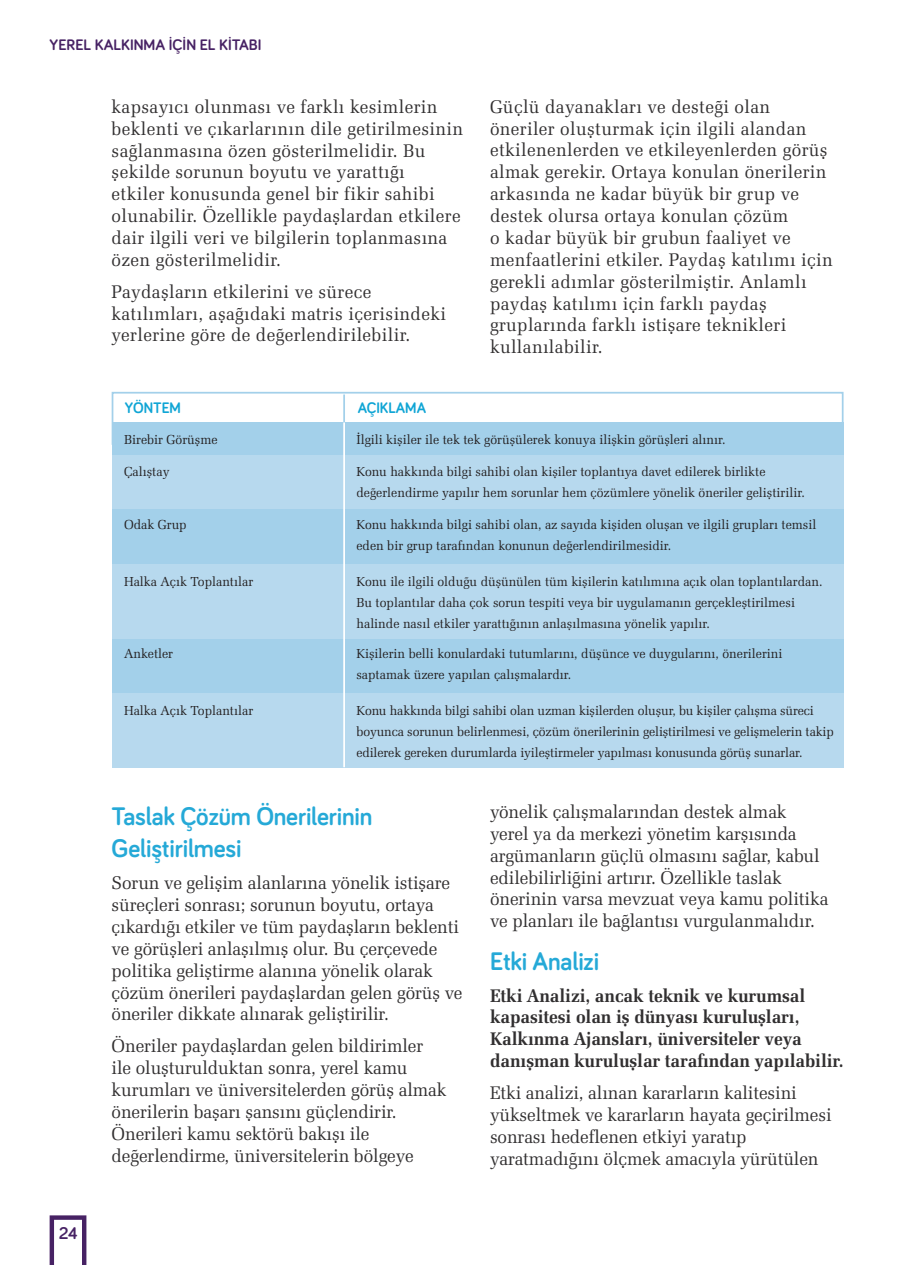
<style>
.page{position:relative;width:918px;height:1265px;background:#fff}
.page>*{position:absolute;margin:0;border:0;box-sizing:border-box;transform-origin:0 0}
.t1{font:700 26.25px/32.4px "Bariol";letter-spacing:-.005em;color:#25a9d7;scale:.96 1}
.t2{font:18.38px/21.9px "Melior Tr";letter-spacing:-.005em;color:#312f30;scale:.96 1}
.t3{font:18.38px/21.9px "Melior Tr";letter-spacing:.02em;color:#312f30;scale:.96 1}
.t4{font:18.38px/21.9px "Melior Bold Tr";letter-spacing:-.005em;color:#312f30;scale:.96 1}
.t5{font:700 17.5px "Bariol";color:#472264}
.t6{font:700 15.75px "Bariol";color:#472264}
.t7{font:700 15.75px "Bariol";color:#0fa5d5;scale:.96 1}
.t8{font:13.12px/21px "Melior Tr";color:#231f20;scale:.96 1}
</style>
<div class="page">
<svg style="left:50px;top:1215px;width:36px;height:50px"></svg>
<div style="left:112px;top:455px;width:731px;height:54px;background:#b7d9ee"></div>
<div style="left:112px;top:509px;width:731px;height:55px;background:#a3d0ea"></div>
<div style="left:112px;top:638px;width:731px;height:55px;background:#a3d0ea"></div>
<div style="left:112px;top:564px;width:731px;height:74px;background:#b7d9ee"></div>
<div style="left:112px;top:693px;width:731px;height:74px;background:#b7d9ee"></div>
<div style="left:112px;top:392px;width:731px;height:53px;border:2px solid #a3d0ea"></div>
<div style="left:112px;top:422px;width:731px;height:33px;background:#a3d0ea"></div>
<hr style="left:343px;top:394px;width:2px;height:29px;background:#a3d0ea">
<hr style="left:343px;top:422px;width:2px;height:345px;background:#fff">
<p class="t6" style="left:50px;top:34px;width:213px">YEREL KALKINMA İÇİN EL KİTABI</p>
<p class="t3" style="left:112px;top:95px;width:367px">kapsayıcı olunması ve farklı kesimlerin beklenti ve çıkarlarının dile getirilmesinin sağlanmasına özen gösterilmelidir. Bu şekilde sorunun boyutu ve yarattığı<br>etkiler konusunda genel bir fikir sahibi olunabilir. Özellikle paydaşlardan etkilere dair ilgili veri ve bilgilerin toplanmasına özen gösterilmelidir.</p>
<h2 class="t3" style="left:112px;top:280px;width:350px">Paydaşların etkilerini ve sürece katılımları, aşağıdaki matris içerisindeki yerlerine göre de değerlendirilebilir.</h2>
<p class="t7" style="left:125px;top:397px;width:60px">YÖNTEM</p>
<p class="t7" style="left:358px;top:397px;width:73px">AÇIKLAMA</p>
<p class="t3" style="left:490px;top:95px;width:358px">Güçlü dayanakları ve desteği olan öneriler oluşturmak için ilgili alandan etkilenenlerden ve etkileyenlerden görüş almak gerekir. Ortaya konulan önerilerin arkasında ne kadar büyük bir grup ve destek olursa ortaya konulan çözüm<br>o kadar büyük bir grubun faaliyet ve menfaatlerini etkiler. Paydaş katılımı için gerekli adımlar gösterilmiştir. Anlamlı paydaş katılımı için farklı paydaş gruplarında farklı istişare teknikleri kullanılabilir.</p>
<p class="t8" style="left:124px;top:428px;width:99px">Birebir Görüşme</p>
<p class="t8" style="left:124px;top:461px;width:49px">Çalıştay</p>
<p class="t8" style="left:124px;top:514px;width:67px">Odak Grup</p>
<p class="t8" style="left:356px;top:428px;width:386px">İlgili kişiler ile tek tek görüşülerek konuya ilişkin görüşleri alınır.</p>
<p class="t8" style="left:356px;top:461px;width:468px">Konu hakkında bilgi sahibi olan kişiler toplantıya davet edilerek birlikte değerlendirme yapılır hem sorunlar hem çözümlere yönelik öneriler geliştirilir.</p>
<p class="t8" style="left:356px;top:514px;width:480px">Konu hakkında bilgi sahibi olan, az sayıda kişiden oluşan ve ilgili grupları temsil eden bir grup tarafından konunun değerlendirilmesidir.</p>
<p class="t8" style="left:124px;top:571px;width:136px">Halka Açık Toplantılar</p>
<p class="t8" style="left:356px;top:571px;width:487px">Konu ile ilgili olduğu düşünülen tüm kişilerin katılımına açık olan toplantılardan.<br>Bu toplantılar daha çok sorun tespiti veya bir uygulamanın gerçekleştirilmesi halinde nasıl etkiler yarattığının anlaşılmasına yönelik yapılır.</p>
<p class="t8" style="left:124px;top:643px;width:53px">Anketler</p>
<p class="t8" style="left:356px;top:643px;width:445px">Kişilerin belli konulardaki tutumlarını, düşünce ve duygularını, önerilerini saptamak üzere yapılan çalışmalardır.</p>
<p class="t8" style="left:124px;top:700px;width:136px">Halka Açık Toplantılar</p>
<p class="t8" style="left:356px;top:700px;width:499px">Konu hakkında bilgi sahibi olan uzman kişilerden oluşur, bu kişiler çalışma süreci boyunca sorunun belirlenmesi, çözüm önerilerinin geliştirilmesi ve gelişmelerin takip edilerek gereken durumlarda iyileştirmeler yapılması konusunda görüş sunarlar.</p>
<h3 class="t5" style="left:59px;top:1221px;width:20px">24</h3>
<h1 class="t1" style="left:112px;top:799px;width:273px">Taslak Çözüm Önerilerinin<br>Geliştirilmesi</h1>
<p class="t2" style="left:112px;top:872px;width:367px">Sorun ve gelişim alanlarına yönelik istişare süreçleri sonrası; sorunun boyutu, ortaya çıkardığı etkiler ve tüm paydaşların beklenti ve görüşleri anlaşılmış olur. Bu çerçevede politika geliştirme alanına yönelik olarak çözüm önerileri paydaşlardan gelen görüş ve öneriler dikkate alınarak geliştirilir.</p>
<p class="t2" style="left:112px;top:1035px;width:350px">Öneriler paydaşlardan gelen bildirimler ile oluşturulduktan sonra, yerel kamu kurumları ve üniversitelerden görüş almak önerilerin başarı şansını güçlendirir.<br>Önerileri kamu sektörü bakışı ile değerlendirme, üniversitelerin bölgeye</p>
<p class="t2" style="left:490px;top:801px;width:354px">yönelik çalışmalarından destek almak yerel ya da merkezi yönetim karşısında argümanların güçlü olmasını sağlar, kabul edilebilirliğini artırır. Özellikle taslak önerinin varsa mevzuat veya kamu politika ve planları ile bağlantısı vurgulanmalıdır.</p>
<h1 class="t1" style="left:490px;top:944px;width:115px">Etki Analizi</h1>
<h2 class="t4" style="left:490px;top:984px;width:370px">Etki Analizi, ancak teknik ve kurumsal kapasitesi olan iş dünyası kuruluşları, Kalkınma Ajansları, üniversiteler veya danışman kuruluşlar tarafından yapılabilir.</h2>
<h2 class="t2" style="left:490px;top:1082px;width:357px">Etki analizi, alınan kararların kalitesini yükseltmek ve kararların hayata geçirilmesi sonrası hedeflenen etkiyi yaratıp yaratmadığını ölçmek amacıyla yürütülen</h2>
</div>
